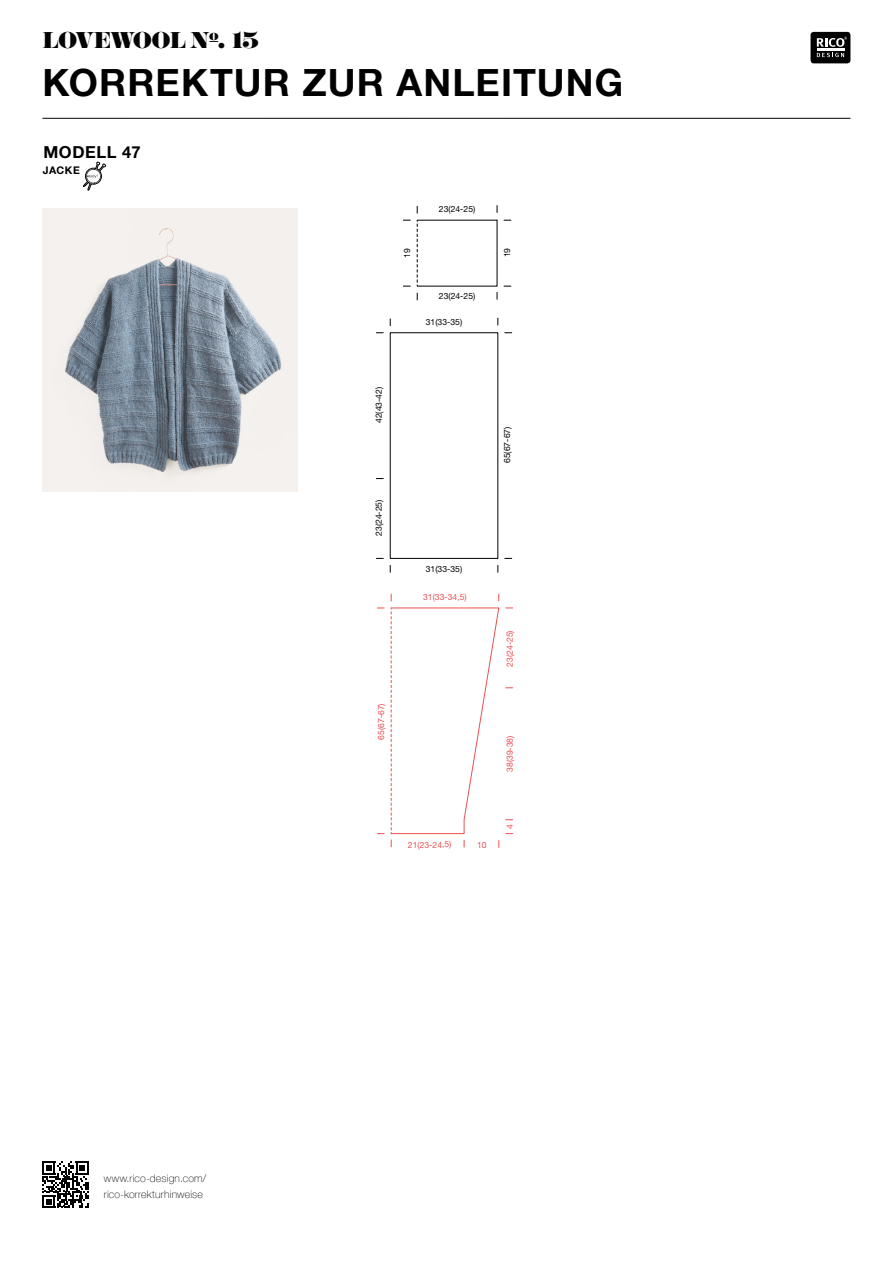
<style>
.page{position:relative;width:893px;height:1263px;background:#fff}
.page>*{position:absolute;margin:0;border:0;box-sizing:border-box;transform-origin:0 0}
.t1{font:700 37.5px "Helvetica Neue LT Com";letter-spacing:.03em;color:#000}
.t2{font:21px "Sahara Bodoni";letter-spacing:-.025em;color:#000}
.t3{font:700 16.5px "Helvetica Neue LT Com";letter-spacing:.035em;color:#000}
.t4{font:100 10.5px/15.8px "Helvetica Neue LT Com";letter-spacing:.02em;color:#000}
.t5{font:700 10.5px "Helvetica Neue LT Com";letter-spacing:.045em;color:#000}
.t6{font:8.55px "Helvetica Neue LT Com";color:#000}
.t7{font:8.55px "Helvetica Neue LT Com";color:#ea5153}
</style>
<div class="page">
<hr style="left:43px;top:118px;width:807px;height:1px;background:#000">
<div style="left:0;top:0;width:746px;height:239px;background:#fff"></div>
<div style="left:810px;top:32px;width:40px;height:31px;background:#000;border-radius:3px"></div>
<svg style="left:817px;top:53px;width:27px;height:4px"></svg>
<hr style="left:817px;top:49px;width:27px;height:2px;background:#fff">
<svg style="left:817px;top:37px;width:30px;height:10px"></svg>
<svg style="left:83px;top:162px;width:23px;height:29px"></svg>
<img style="left:43px;top:209px;width:255px;height:283px">
<svg style="left:42px;top:1161px;width:47px;height:47px"></svg>
<svg style="left:417px;top:205px;width:95px;height:96px"></svg>
<svg style="left:391px;top:607px;width:108px;height:241px"></svg>
<svg style="left:376px;top:332px;width:122px;height:227px"></svg>
<h2 class="t2" style="left:43px;top:25px;width:217px">LOVEWOOL Nº. 15</h2>
<h1 class="t1" style="left:43px;top:59px;width:582px">KORREKTUR ZUR ANLEITUNG</h1>
<h3 class="t3" style="left:43px;top:142px;width:99px">MODELL 47</h3>
<p class="t5" style="left:43px;top:163px;width:39px">JACKE</p>
<p class="t4" style="left:104px;top:1170px;width:104px">www.rico-design.com/ rico-korrekturhinweise</p>
<p class="t6" style="left:439px;top:203px;width:38px">23(24-25)</p>
<p class="t6" style="left:402px;top:258px;width:11px;rotate:-90deg">19</p>
<p class="t6" style="left:502px;top:257px;width:11px;rotate:-90deg">19</p>
<p class="t6" style="left:439px;top:290px;width:38px">23(24-25)</p>
<p class="t6" style="left:426px;top:317px;width:38px">31(33-35)</p>
<p class="t6" style="left:374px;top:423px;width:38px;rotate:-90deg">42(43-42)</p>
<p class="t6" style="left:374px;top:536px;width:38px;rotate:-90deg">23(24-25)</p>
<p class="t7" style="left:376px;top:740px;width:38px;rotate:-90deg">65(67-67)</p>
<p class="t6" style="left:502px;top:463px;width:38px;rotate:-90deg">65(67-67)</p>
<p class="t6" style="left:426px;top:563px;width:38px">31(33-35)</p>
<p class="t7" style="left:423px;top:592px;width:45px">31(33-34,5)</p>
<p class="t7" style="left:504px;top:667px;width:38px;rotate:-90deg">23(24-25)</p>
<p class="t7" style="left:408px;top:839px;width:45px">21(23-24,5)</p>
<p class="t7" style="left:504px;top:772px;width:38px;rotate:-90deg">38(39-38)</p>
<p class="t7" style="left:477px;top:839px;width:11px">10</p>
<p class="t7" style="left:504px;top:829px;width:6px;rotate:-90deg">4</p>
</div>
